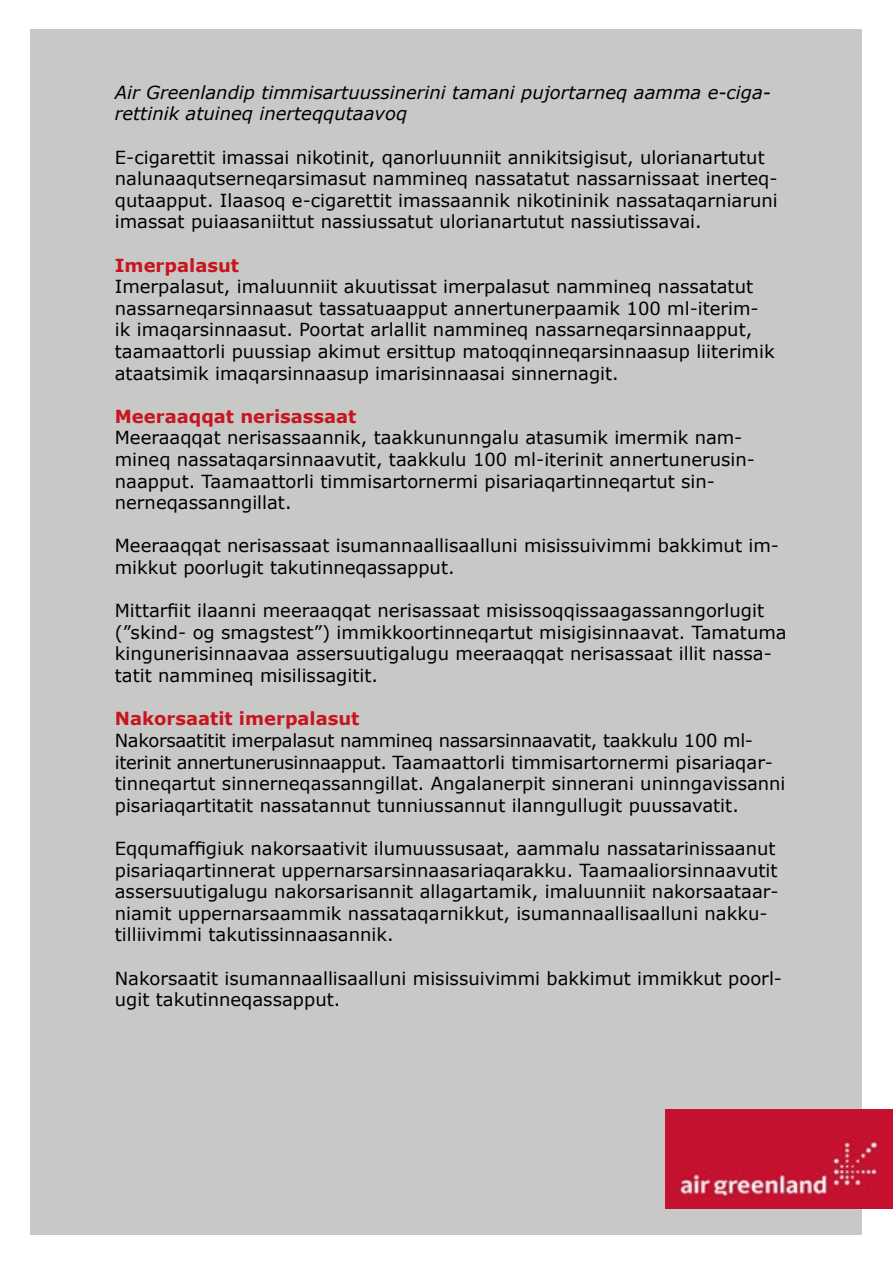
<style>
.page{position:relative;width:893px;height:1263px;background:#fff}
.page>*{position:absolute;margin:0;border:0;box-sizing:border-box;transform-origin:0 0}
.t1{font:18px/21.6px "Verdana";color:#000}
.t2{font:italic 18px/21.6px "Verdana";color:#000}
.t3{font:700 18px "Verdana";color:#c8141e}
</style>
<div class="page">
<div style="left:31px;top:29px;width:831px;height:1205px;background:#c8c9c7"></div>
<img style="left:665px;top:1109px;width:228px;height:100px">
<p class="t2" style="left:115px;top:81px;width:658px">Air Greenlandip timmisartuussinerini tamani pujortarneq aamma e-ciga&shy;rettinik atuineq inerteqqutaavoq</p>
<p class="t1" style="left:115px;top:146px;width:664px">E-cigarettit imassai nikotinit, qanorluunniit annikitsigisut, ulorianartutut nalunaaqutserneqarsimasut nammineq nassatatut nassarnissaat inerteq&shy;qutaapput. Ilaasoq e-cigarettit imassaannik nikotininik nassataqarniaruni imassat puiaasaniittut nassiussatut ulorianartutut nassiutissavai.</p>
<p class="t3" style="left:115px;top:252px;width:126px">Imerpalasut</p>
<p class="t1" style="left:115px;top:276px;width:661px">Imerpalasut, imaluunniit akuutissat imerpalasut nammineq nassatatut nassarneqarsinnaasut tassatuaapput annertunerpaamik 100 ml-iterim&shy;ik imaqarsinnaasut. Poortat arlallit nammineq nassarneqarsinnaapput, taamaattorli puussiap akimut ersittup matoqqinneqarsinnaasup liiterimik ataatsimik imaqarsinnaasup imarisinnaasai sinnernagit.</p>
<p class="t3" style="left:115px;top:404px;width:243px">Meeraaqqat nerisassaat</p>
<p class="t1" style="left:115px;top:427px;width:642px">Meeraaqqat nerisassaannik, taakkununngalu atasumik imermik nam&shy;mineq nassataqarsinnaavutit, taakkulu 100 ml-iterinit annertunerusin&shy;naapput. Taamaattorli timmisartornermi pisariaqartinneqartut sin&shy;nerneqassanngillat.</p>
<p class="t1" style="left:115px;top:535px;width:666px">Meeraaqqat nerisassaat isumannaallisaalluni misissuivimmi bakkimut im&shy;mikkut poorlugit takutinneqassapput.</p>
<p class="t1" style="left:115px;top:600px;width:673px">Mittarfiit ilaanni meeraaqqat nerisassaat misissoqqissaagassanngorlugit (”skind- og smagstest”) immikkoortinneqartut misigisinnaavat. Tamatuma kingunerisinnaavaa assersuutigalugu meeraaqqat nerisassaat illit nassa&shy;tatit nammineq misilissagitit.</p>
<p class="t3" style="left:115px;top:706px;width:246px">Nakorsaatit imerpalasut</p>
<p class="t1" style="left:115px;top:729px;width:672px">Nakorsaatitit imerpalasut nammineq nassarsinnaavatit, taakkulu 100 ml&shy;iterinit annertunerusinnaapput. Taamaattorli timmisartornermi pisariaqar&shy;tinneqartut sinnerneqassanngillat. Angalanerpit sinnerani uninngavissanni pisariaqartitatit nassatannut tunniussannut ilanngullugit puussavatit.</p>
<p class="t1" style="left:115px;top:837px;width:665px">Eqqumaffigiuk nakorsaativit ilumuussusaat, aammalu nassatarinissaanut pisariaqartinnerat uppernarsarsinnaasariaqarakku. Taamaaliorsinnaavutit assersuutigalugu nakorsarisannit allagartamik, imaluunniit nakorsaataar&shy;niamit uppernarsaammik nassataqarnikkut, isumannaallisaalluni nakku&shy;tilliivimmi takutissinnaasannik.</p>
<p class="t1" style="left:115px;top:967px;width:669px">Nakorsaatit isumannaallisaalluni misissuivimmi bakkimut immikkut poorl&shy;ugit takutinneqassapput.</p>
</div>
